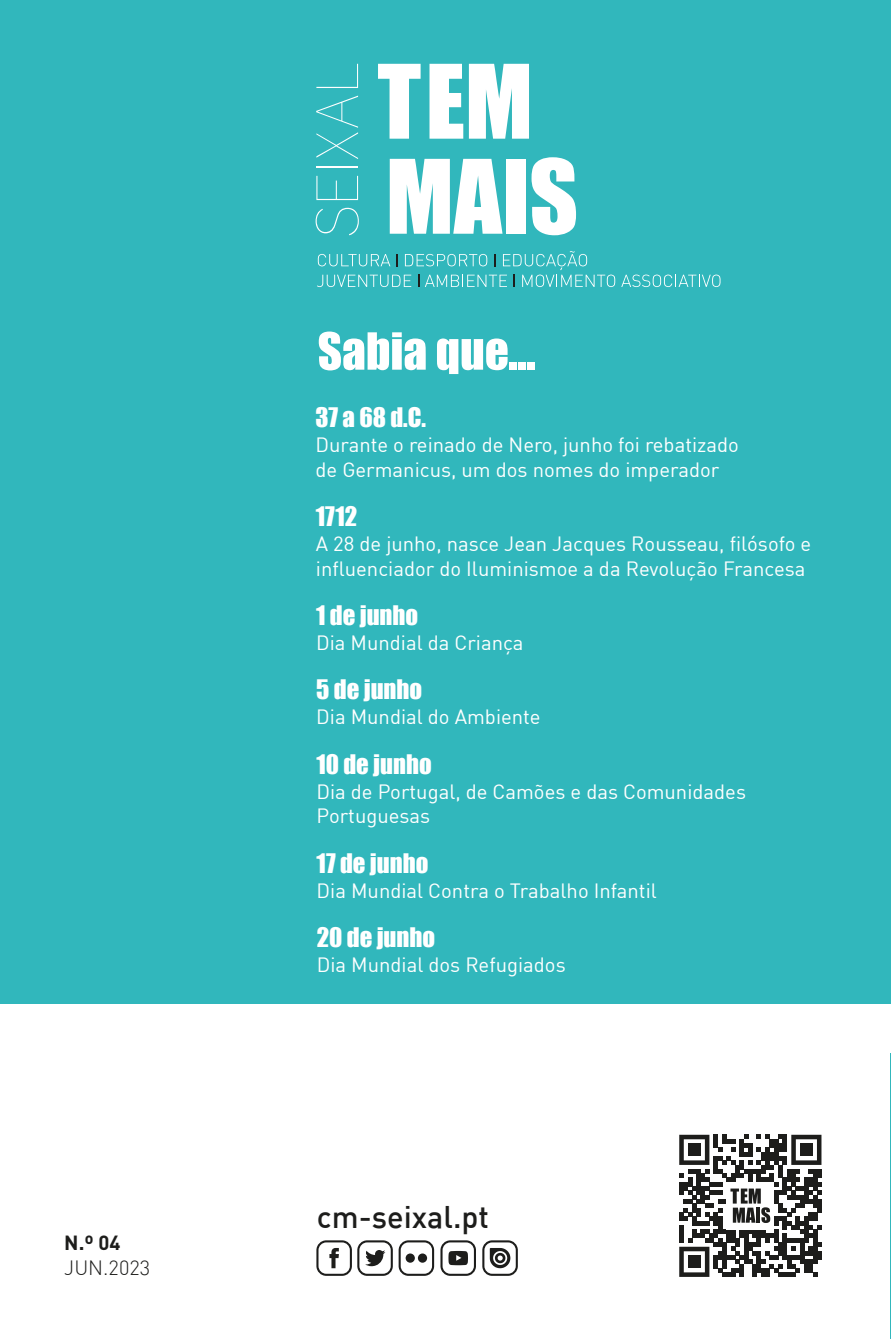
<style>
.page{position:relative;width:891px;height:1339px;background:#fff}
.page>*{position:absolute;margin:0;border:0;box-sizing:border-box;transform-origin:0 0}
.t1{font:500 30.6px "DIN";color:#1d1d1b}
.t2{font:24.75px "Impact";color:#fff}
.t3{font:20.25px/24.8px "DIN";color:#fff}
.t4{font:300 20.25px "DIN";color:#1d1d1b}
.t5{font:700 20.25px "DIN";color:#1d1d1b}
</style>
<div class="page">
<div style="left:0;top:0;width:890px;height:1003px;background:#31b7bc"></div>
<svg style="left:429px;top:64px;width:34px;height:75px"></svg>
<svg style="left:469px;top:64px;width:60px;height:75px"></svg>
<svg style="left:378px;top:64px;width:42px;height:75px"></svg>
<svg style="left:389px;top:159px;width:113px;height:75px"></svg>
<div style="left:505px;top:159px;width:20px;height:75px;background:#fff"></div>
<svg style="left:531px;top:157px;width:45px;height:78px"></svg>
<svg style="left:315px;top:208px;width:44px;height:27px"></svg>
<svg style="left:316px;top:176px;width:42px;height:24px"></svg>
<hr style="left:316px;top:166px;width:42px;height:1px;background:#fff">
<svg style="left:316px;top:96px;width:42px;height:63px"></svg>
<svg style="left:316px;top:64px;width:42px;height:24px"></svg>
<svg style="left:317px;top:251px;width:298px;height:36px"></svg>
<svg style="left:621px;top:275px;width:99px;height:12px"></svg>
<hr style="left:889px;top:1052px;width:1px;height:287px;background:#31b7bc">
<svg style="left:319px;top:331px;width:106px;height:39px"></svg>
<svg style="left:437px;top:338px;width:70px;height:36px"></svg>
<div style="left:509px;top:362px;width:7px;height:8px;background:#fff"></div>
<div style="left:518px;top:362px;width:7px;height:8px;background:#fff"></div>
<div style="left:527px;top:362px;width:7px;height:8px;background:#fff"></div>
<svg style="left:316px;top:1240px;width:118px;height:36px"></svg>
<svg style="left:440px;top:1240px;width:36px;height:36px"></svg>
<svg style="left:482px;top:1240px;width:35px;height:36px"></svg>
<svg style="left:679px;top:1135px;width:142px;height:142px"></svg>
<p class="t5" style="left:64px;top:1229px;width:58px">N.º 04</p>
<p class="t4" style="left:64px;top:1255px;width:87px">JUN.2023</p>
<p class="t2" style="left:315px;top:398px;width:112px">37 a 68 d.C.</p>
<p class="t3" style="left:315px;top:432px;width:425px">Durante o reinado de Nero, junho foi rebatizado de Germanicus, um dos nomes do imperador</p>
<p class="t2" style="left:316px;top:497px;width:43px">1712</p>
<p class="t3" style="left:316px;top:531px;width:496px">A 28 de junho, nasce Jean Jacques Rousseau, filósofo e influenciador do Iluminismoe a da Revolução Francesa</p>
<p class="t2" style="left:316px;top:596px;width:104px">1 de junho</p>
<p class="t3" style="left:316px;top:630px;width:209px">Dia Mundial da Criança</p>
<p class="t2" style="left:316px;top:670px;width:107px">5 de junho</p>
<p class="t3" style="left:316px;top:704px;width:226px">Dia Mundial do Ambiente</p>
<p class="t2" style="left:316px;top:745px;width:117px">10 de junho</p>
<p class="t3" style="left:316px;top:778px;width:431px">Dia de Portugal, de Camões e das Comunidades<br>Portuguesas</p>
<p class="t2" style="left:316px;top:844px;width:113px">17 de junho</p>
<p class="t3" style="left:316px;top:877px;width:341px">Dia Mundial Contra o Trabalho Infantil</p>
<p class="t2" style="left:316px;top:918px;width:120px">20 de junho</p>
<p class="t3" style="left:317px;top:952px;width:250px">Dia Mundial dos Refugiados</p>
<h1 class="t1" style="left:317px;top:1197px;width:173px">cm-seixal.pt</h1>
</div>
